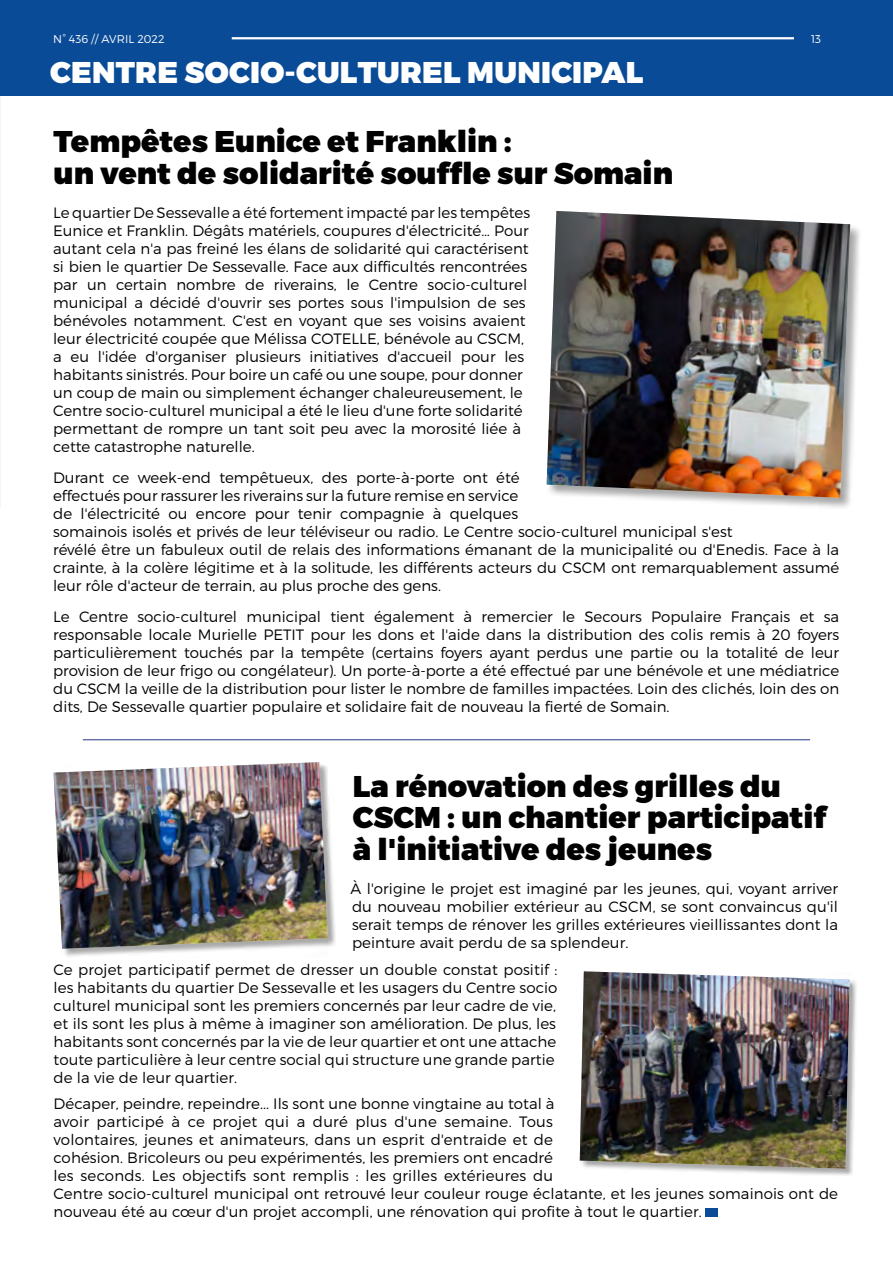
<style>
.page{position:relative;width:893px;height:1263px;background:#fff}
.page>*{position:absolute;margin:0;border:0;box-sizing:border-box;transform-origin:0 0}
.t1{font:900 30px/31.5px "Montserrat";color:#000}
.t2{font:900 30px "Montserrat";letter-spacing:.01em;color:#fff}
.t3{font:300 15px/18px "Montserrat";color:#000}
.t4{font:300 11.25px "Montserrat";color:#fff}
</style>
<div class="page">
<div style="left:0;top:0;width:893px;height:96px;background:#0a4b97"></div>
<div style="left:705px;top:1209px;width:13px;height:8px;background:#0a4b97"></div>
<hr style="left:83px;top:739px;width:727px;height:1px;background:#283583">
<div style="left:547px;top:212px;width:316px;height:298px;background:#000;opacity:.34"></div>
<img style="left:547px;top:211px;width:303px;height:287px">
<div style="left:54px;top:763px;width:282px;height:195px;background:#000;opacity:.34"></div>
<img style="left:54px;top:762px;width:274px;height:187px">
<div style="left:580px;top:972px;width:278px;height:205px;background:#000;opacity:.34"></div>
<img style="left:580px;top:971px;width:269px;height:198px">
<hr style="left:232px;top:37px;width:562px;height:2px;background:#fff">
<p class="t4" style="left:53px;top:32px;width:113px">N° 436 // AVRIL 2022</p>
<p class="t4" style="left:811px;top:32px;width:12px">13</p>
<h1 class="t2" style="left:50px;top:53px;width:595px">CENTRE SOCIO-CULTUREL MUNICIPAL</h1>
<h1 class="t1" style="left:54px;top:127px;width:621px">Tempêtes Eunice et Franklin :<br>un vent de solidarité souffle sur Somain</h1>
<p class="t3" style="left:53px;top:204px;width:479px">Le quartier De Sessevalle a été fortement impacté par les tempêtes Eunice et Franklin. Dégâts matériels, coupures d'électricité… Pour autant cela n'a pas freiné les élans de solidarité qui caractérisent si bien le quartier De Sessevalle. Face aux difficultés rencontrées par un certain nombre de riverains, le Centre socio-culturel municipal a décidé d'ouvrir ses portes sous l'impulsion de ses bénévoles notamment. C'est en voyant que ses voisins avaient leur électricité coupée que Mélissa COTELLE, bénévole au CSCM, a eu l'idée d'organiser plusieurs initiatives d'accueil pour les habitants sinistrés. Pour boire un café ou une soupe, pour donner un coup de main ou simplement échanger chaleureusement, le Centre socio-culturel municipal a été le lieu d'une forte solidarité permettant de rompre un tant soit peu avec la morosité liée à cette catastrophe naturelle.</p>
<p class="t3" style="left:53px;top:469px;width:788px">Durant ce week-end tempêtueux, des porte-à-porte ont été<br>effectués pour rassurer les riverains sur la future remise en service<br>de l'électricité ou encore pour tenir compagnie à quelques<br>somainois isolés et privés de leur téléviseur ou radio. Le Centre socio-culturel municipal s'est<br>révélé être un fabuleux outil de relais des informations émanant de la municipalité ou d'Enedis. Face à la crainte, à la colère légitime et à la solitude, les différents acteurs du CSCM ont remarquablement assumé leur rôle d'acteur de terrain, au plus proche des gens.</p>
<p class="t3" style="left:53px;top:607px;width:788px;text-align:justify">Le Centre socio-culturel municipal tient également à remercier le Secours Populaire Français et sa responsable locale Murielle PETIT pour les dons et l'aide dans la distribution des colis remis à 20 foyers particulièrement touchés par la tempête (certains foyers ayant perdus une partie ou la totalité de leur provision de leur frigo ou congélateur). Un porte-à-porte a été effectué par une bénévole et une médiatrice du CSCM la veille de la distribution pour lister le nombre de familles impactées. Loin des clichés, loin des on dits, De Sessevalle quartier populaire et solidaire fait de nouveau la fierté de Somain.</p>
<h1 class="t1" style="left:353px;top:771px;width:475px">La rénovation des grilles du<br>CSCM : un chantier participatif à l'initiative des jeunes</h1>
<p class="t3" style="left:351px;top:879px;width:489px;text-align:justify">À l'origine le projet est imaginé par les jeunes, qui, voyant arriver du nouveau mobilier extérieur au CSCM, se sont convaincus qu'il serait temps de rénover les grilles extérieures vieillissantes dont la peinture avait perdu de sa splendeur.</p>
<p class="t3" style="left:54px;top:960px;width:505px">Ce projet participatif permet de dresser un double constat positif : les habitants du quartier De Sessevalle et les usagers du Centre socio culturel municipal sont les premiers concernés par leur cadre de vie, et ils sont les plus à même à imaginer son amélioration. De plus, les habitants sont concernés par la vie de leur quartier et ont une attache toute particulière à leur centre social qui structure une grande partie de la vie de leur quartier.</p>
<p class="t3" style="left:54px;top:1094px;width:786px">Décaper, peindre, repeindre... Ils sont une bonne vingtaine au total à<br>avoir participé à ce projet qui a duré plus d'une semaine. Tous<br>volontaires, jeunes et animateurs, dans un esprit d'entraide et de<br>cohésion. Bricoleurs ou peu expérimentés, les premiers ont encadré<br>les seconds. Les objectifs sont remplis : les grilles extérieures du<br>Centre socio-culturel municipal ont retrouvé leur couleur rouge éclatante, et les jeunes somainois ont de nouveau été au cœur d'un projet accompli, une rénovation qui profite à tout le quartier.</p>
</div>
